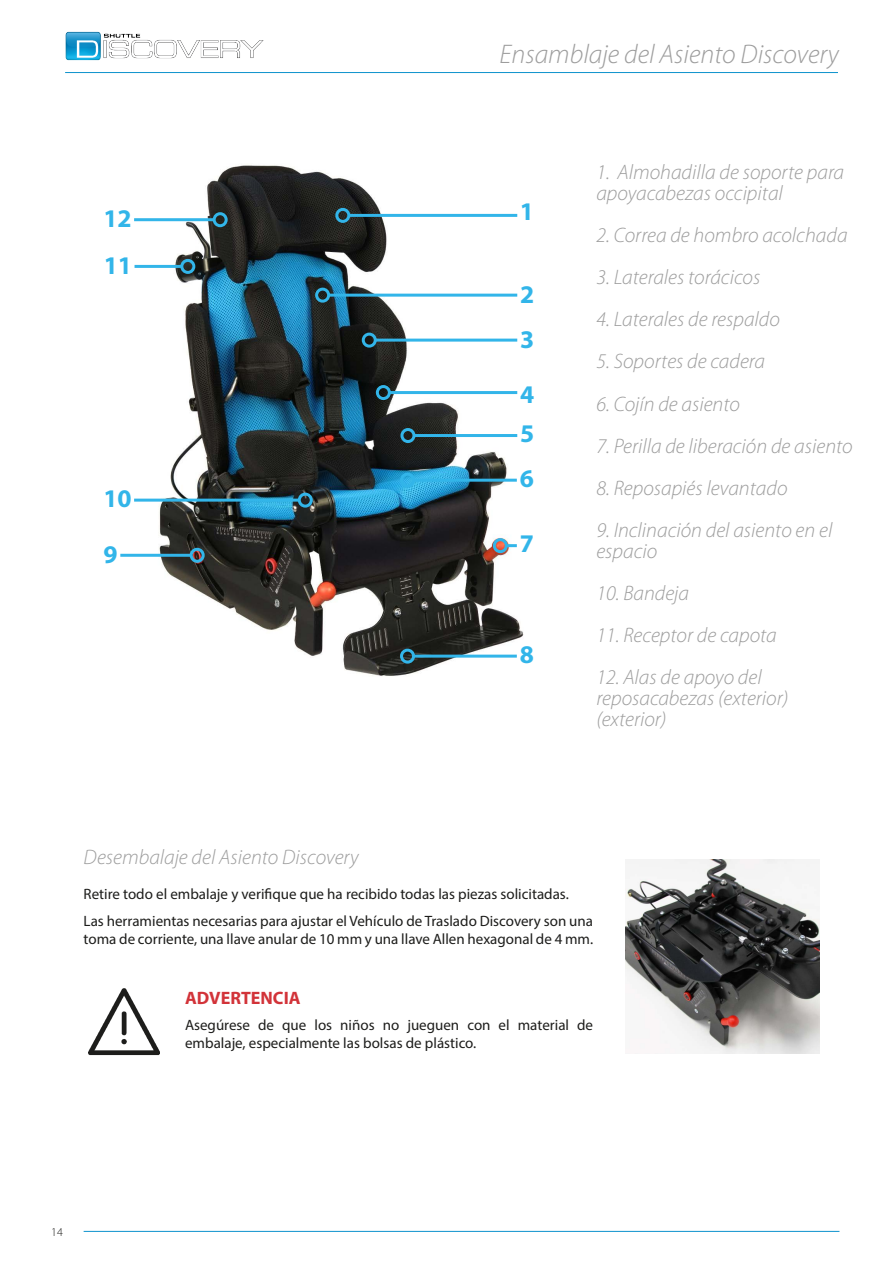
<style>
.page{position:relative;width:893px;height:1263px;background:#fff}
.page>*{position:absolute;margin:0;border:0;box-sizing:border-box;transform-origin:0 0}
.t1{font:italic 300 27px "Myriad Pro";color:#9d9d9d}
.t2{font:700 25.5px/44.7px "Myriad Pro";color:#32b5e9}
.t3{font:italic 300 21px/21px "Myriad Pro";color:#9d9d9d}
.t4{font:700 18px "Myriad Pro";color:#d23339}
.t5{font:15px/26.5px "Myriad Pro";color:#1d1d1b}
.t6{font:300 12px "Myriad Pro";color:#1d1d1b}
</style>
<div class="page">
<hr style="left:65px;top:72px;width:828px;height:1px;background:#0d92cd">
<div style="left:839px;top:54px;width:54px;height:64px;background:#fff"></div>
<hr style="left:84px;top:1231px;width:755px;height:1px;background:#0d92cd">
<img style="left:65px;top:31px;width:199px;height:30px">
<img style="left:152px;top:165px;width:372px;height:511px">
<img style="left:625px;top:859px;width:195px;height:195px">
<hr style="left:349px;top:214px;width:168px;height:3px;background:#32b5e9">
<div style="left:335px;top:208px;width:15px;height:15px;border:3px solid #32b5e9;border-radius:50%"></div>
<hr style="left:329px;top:294px;width:188px;height:3px;background:#32b5e9">
<div style="left:315px;top:288px;width:15px;height:15px;border:3px solid #32b5e9;border-radius:50%"></div>
<hr style="left:375px;top:339px;width:142px;height:3px;background:#32b5e9">
<div style="left:362px;top:333px;width:15px;height:15px;border:3px solid #32b5e9;border-radius:50%"></div>
<hr style="left:389px;top:391px;width:128px;height:3px;background:#32b5e9">
<div style="left:376px;top:385px;width:15px;height:15px;border:3px solid #32b5e9;border-radius:50%"></div>
<hr style="left:414px;top:434px;width:103px;height:3px;background:#32b5e9">
<div style="left:400px;top:428px;width:15px;height:15px;border:3px solid #32b5e9;border-radius:50%"></div>
<hr style="left:414px;top:479px;width:103px;height:3px;background:#32b5e9">
<div style="left:400px;top:473px;width:15px;height:15px;border:3px solid #32b5e9;border-radius:50%"></div>
<svg style="left:508px;top:544px;width:9px;height:3px"></svg>
<div style="left:493px;top:538px;width:15px;height:15px;border:3px solid #32b5e9;border-radius:50%"></div>
<hr style="left:414px;top:655px;width:103px;height:3px;background:#32b5e9">
<div style="left:400px;top:649px;width:15px;height:15px;border:3px solid #32b5e9;border-radius:50%"></div>
<hr style="left:120px;top:554px;width:71px;height:3px;background:#32b5e9">
<div style="left:190px;top:548px;width:15px;height:15px;border:3px solid #32b5e9;border-radius:50%"></div>
<hr style="left:134px;top:499px;width:165px;height:3px;background:#32b5e9">
<div style="left:298px;top:493px;width:15px;height:15px;border:3px solid #32b5e9;border-radius:50%"></div>
<hr style="left:135px;top:265px;width:47px;height:3px;background:#32b5e9">
<div style="left:180px;top:259px;width:15px;height:15px;border:3px solid #32b5e9;border-radius:50%"></div>
<hr style="left:134px;top:218px;width:80px;height:3px;background:#32b5e9">
<div style="left:213px;top:212px;width:15px;height:15px;border:3px solid #32b5e9;border-radius:50%"></div>
<img style="left:89px;top:988px;width:70px;height:68px">
<p class="t2" style="left:103px;top:195px;width:30px">12</p>
<p class="t2" style="left:104px;top:242px;width:30px">11</p>
<p class="t2" style="left:103px;top:476px;width:30px">10</p>
<p class="t2" style="left:103px;top:531px;width:16px">9</p>
<p class="t1" style="left:500px;top:38px;width:341px">Ensamblaje del Asiento Discovery</p>
<p class="t2" style="left:520px;top:189px;width:16px">1</p>
<p class="t2" style="left:520px;top:272px;width:16px">2<br>3</p>
<p class="t2" style="left:520px;top:374px;width:16px;line-height:39.3px">4<br>5</p>
<p class="t2" style="left:520px;top:455px;width:16px">6</p>
<p class="t2" style="left:520px;top:520px;width:16px">7</p>
<p class="t2" style="left:520px;top:631px;width:16px">8</p>
<p class="t3" style="left:596px;top:162px;width:249px">1. Almohadilla de soporte para apoyacabezas occipital</p>
<p class="t3" style="left:596px;top:225px;width:253px">2. Correa de hombro acolchada</p>
<p class="t3" style="left:596px;top:267px;width:165px">3. Laterales torácicos</p>
<p class="t3" style="left:596px;top:309px;width:185px">4. Laterales de respaldo</p>
<p class="t3" style="left:596px;top:351px;width:170px">5. Soportes de cadera</p>
<p class="t3" style="left:596px;top:393px;width:145px">6. Cojín de asiento</p>
<p class="t3" style="left:596px;top:435px;width:258px">7. Perilla de liberación de asiento</p>
<p class="t3" style="left:596px;top:477px;width:193px">8. Reposapiés levantado</p>
<p class="t3" style="left:596px;top:519px;width:237px">9. Inclinación del asiento en el espacio</p>
<p class="t3" style="left:596px;top:582px;width:94px">10. Bandeja</p>
<p class="t3" style="left:596px;top:624px;width:182px">11. Receptor de capota</p>
<p class="t3" style="left:596px;top:666px;width:193px">12. Alas de apoyo del reposacabezas (exterior) (exterior)</p>
<p class="t3" style="left:84px;top:846px;width:276px">Desembalaje del Asiento Discovery</p>
<p class="t5" style="left:84px;top:881px;width:511px">Retire todo el embalaje y verifique que ha recibido todas las piezas solicitadas.<br>Las herramientas necesarias para ajustar el Vehículo de Traslado Discovery son una</p>
<p class="t5" style="left:84px;top:925px;width:511px">toma de corriente, una llave anular de 10 mm y una llave Allen hexagonal de 4 mm.</p>
<p class="t4" style="left:185px;top:986px;width:117px">ADVERTENCIA</p>
<p class="t5" style="left:185px;top:1016px;width:410px;line-height:18px">Asegúrese de que los niños no jueguen con el material de embalaje, especialmente las bolsas de plástico.</p>
<p class="t6" style="left:51px;top:1225px;width:13px">14</p>
</div>
